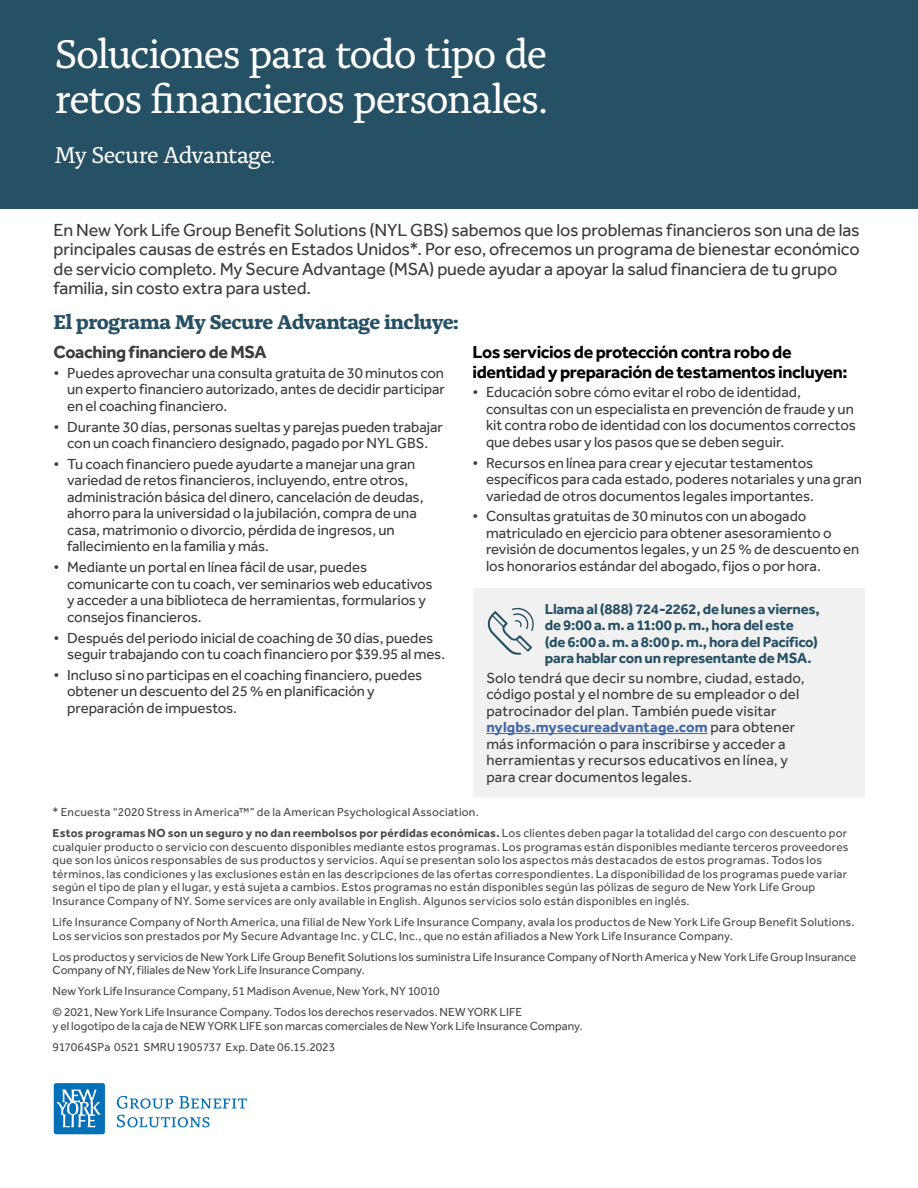
<style>
.page{position:relative;width:918px;height:1188px;background:#fff}
.page>*{position:absolute;margin:0;border:0;box-sizing:border-box;transform-origin:0 0}
.t1{font:42px/45px "Alda Pro";letter-spacing:-.035em;color:#fff}
.t2{font:24px "Alda Pro";letter-spacing:-.025em;color:#fff}
.t3{font:700 21px "Alda Pro";letter-spacing:-.025em;color:#265165}
.t4{font:18px/19.5px "Effra Pro";letter-spacing:-.005em;color:#3c3c3b}
.t5{font:700 18px/19.5px "Effra Pro";letter-spacing:-.025em;color:#000}
.t6{font:700 18px "Effra Pro";letter-spacing:-.025em;color:#3c3c3b}
.t7{font:15px/16.5px "Effra Pro";letter-spacing:-.005em;color:#3c3c3b}
.t8{font:700 15px/16.5px "Effra Pro";letter-spacing:-.015em;color:#265165}
.t9{font:12px/13.5px "Effra Pro";letter-spacing:.015em;color:#4a4a49}
.s1{font-size:18px}
.s2{font-weight:700;color:#3f68a5}
.s3{font-weight:700}
</style>
<div class="page">
<div style="left:0;top:0;width:918px;height:208px;background:#265165"></div>
<div style="left:473px;top:588px;width:391px;height:209px;background:#f1f1f1"></div>
<hr style="left:486px;top:733px;width:222px;height:1px;background:#3f68a5">
<svg style="left:488px;top:608px;width:46px;height:47px"></svg>
<svg style="left:117px;top:1096px;width:56px;height:13px"></svg>
<svg style="left:179px;top:1096px;width:68px;height:13px"></svg>
<svg style="left:117px;top:1115px;width:93px;height:12px"></svg>
<div style="left:54px;top:1083px;width:51px;height:51px;background:#0470b7;border-radius:2px"></div>
<svg style="left:56px;top:1089px;width:45px;height:38px"></svg>
<h1 class="t1" style="left:55px;top:28px;width:495px">Soluciones para todo tipo de retos financieros personales.</h1>
<h2 class="t2" style="left:54px;top:137px;width:223px">My Secure Advantage<span class="s1">.</span></h2>
<p class="t4" style="left:54px;top:220px;width:808px">En New York Life Group Benefit Solutions (NYL GBS) sabemos que los problemas financieros son una de las principales causas de estrés en Estados Unidos*. Por eso, ofrecemos un programa de bienestar económico de servicio completo. My Secure Advantage (MSA) puede ayudar a apoyar la salud financiera de tu grupo familia, sin costo extra para usted.</p>
<h3 class="t3" style="left:54px;top:305px;width:407px">El programa My Secure Advantage incluye:</h3>
<p class="t6" style="left:54px;top:341px;width:215px">Coaching financiero de MSA</p>
<p class="t7" style="left:67px;top:364px;width:379px;text-align:justify;text-indent:-14px">• Puedes aprovechar una consulta gratuita de 30 minutos con un experto financiero autorizado, antes de decidir participar en el coaching financiero.</p>
<p class="t7" style="left:54px;top:418px;width:391px;text-align:center">• Durante 30 días, personas sueltas y parejas pueden trabajar con un coach financiero designado, pagado por NYL GBS.</p>
<p class="t7" style="left:67px;top:456px;width:358px;text-indent:-14px">• Tu coach financiero puede ayudarte a manejar una gran variedad de retos financieros, incluyendo, entre otros, administración básica del dinero, cancelación de deudas, ahorro para la universidad o la jubilación, compra de una casa, matrimonio o divorcio, pérdida de ingresos, un fallecimiento en la familia y más.</p>
<p class="t7" style="left:67px;top:559px;width:367px;text-indent:-14px">• Mediante un portal en línea fácil de usar, puedes comunicarte con tu coach, ver seminarios web educativos y acceder a una biblioteca de herramientas, formularios y consejos financieros.</p>
<p class="t7" style="left:67px;top:629px;width:380px;text-indent:-14px">• Después del periodo inicial de coaching de 30 días, puedes seguir trabajando con tu coach financiero por $39.95 al mes.</p>
<p class="t7" style="left:67px;top:666px;width:357px;text-indent:-14px">• Incluso si no participas en el coaching financiero, puedes obtener un descuento del 25 % en planificación y preparación de impuestos.</p>
<p class="t5" style="left:472px;top:342px;width:377px">Los servicios de protección contra robo de identidad y preparación de testamentos incluyen:</p>
<p class="t7" style="left:486px;top:384px;width:371px;text-indent:-14px">• Educación sobre cómo evitar el robo de identidad, consultas con un especialista en prevención de fraude y un kit contra robo de identidad con los documentos correctos que debes usar y los pasos que se deben seguir.</p>
<p class="t7" style="left:486px;top:454px;width:377px;text-indent:-14px">• Recursos en línea para crear y ejecutar testamentos específicos para cada estado, poderes notariales y una gran variedad de otros documentos legales importantes.</p>
<p class="t7" style="left:486px;top:508px;width:375px;text-indent:-14px">• Consultas gratuitas de 30 minutos con un abogado matriculado en ejercicio para obtener asesoramiento o revisión de documentos legales, y un 25 % de descuento en los honorarios estándar del abogado, fijos o por hora.</p>
<p class="t8" style="left:545px;top:600px;width:276px">Llama al (888) 724-2262, de lunes a viernes, de 9:00 a. m. a 11:00 p. m., hora del este<br>(de 6:00 a. m. a 8:00 p. m., hora del Pacífico) para hablar con un representante de MSA.</p>
<p class="t7" style="left:486px;top:669px;width:320px">Solo tendrá que decir su nombre, ciudad, estado, código postal y el nombre de su empleador o del patrocinador del plan. También puede visitar <span class="s2">nylgbs.mysecureadvantage.com</span> para obtener más información o para inscribirse y acceder a herramientas y recursos educativos en línea, y para crear documentos legales.</p>
<p class="t9" style="left:53px;top:802px;width:796px;line-height:21px">* Encuesta “2020 Stress in America™” de la American Psychological Association.<br><span class="s3">Estos programas NO son un seguro y no dan reembolsos por pérdidas económicas.</span> Los clientes deben pagar la totalidad del cargo con descuento por</p>
<p class="t9" style="left:53px;top:840px;width:798px">cualquier producto o servicio con descuento disponibles mediante estos programas. Los programas están disponibles mediante terceros proveedores que son los únicos responsables de sus productos y servicios. Aquí se presentan solo los aspectos más destacados de estos programas. Todos los términos, las condiciones y las exclusiones están en las descripciones de las ofertas correspondientes. La disponibilidad de los programas puede variar según el tipo de plan y el lugar, y está sujeta a cambios. Estos programas no están disponibles según las pólizas de seguro de New York Life Group Insurance Company of NY. Some services are only available in English. Algunos servicios solo están disponibles en inglés.</p>
<p class="t9" style="left:53px;top:915px;width:803px">Life Insurance Company of North America, una filial de New York Life Insurance Company, avala los productos de New York Life Group Benefit Solutions.<br>Los servicios son prestados por My Secure Advantage Inc. y CLC, Inc., que no están afiliados a New York Life Insurance Company.</p>
<p class="t9" style="left:53px;top:950px;width:805px">Los productos y servicios de New York Life Group Benefit Solutions los suministra Life Insurance Company of North America y New York Life Group Insurance<br>Company of NY, filiales de New York Life Insurance Company.</p>
<p class="t9" style="left:53px;top:980px;width:471px;line-height:21px">New York Life Insurance Company, 51 Madison Avenue, New York, NY 10010<br>© 2021, New York Life Insurance Company. Todos los derechos reservados. NEW YORK LIFE</p>
<p class="t9" style="left:53px;top:1015px;width:532px;line-height:21px">y el logotipo de la caja de NEW YORK LIFE son marcas comerciales de New York Life Insurance Company.<br>917064SPa 0521 SMRU 1905737 Exp. Date 06.15.2023</p>
</div>
